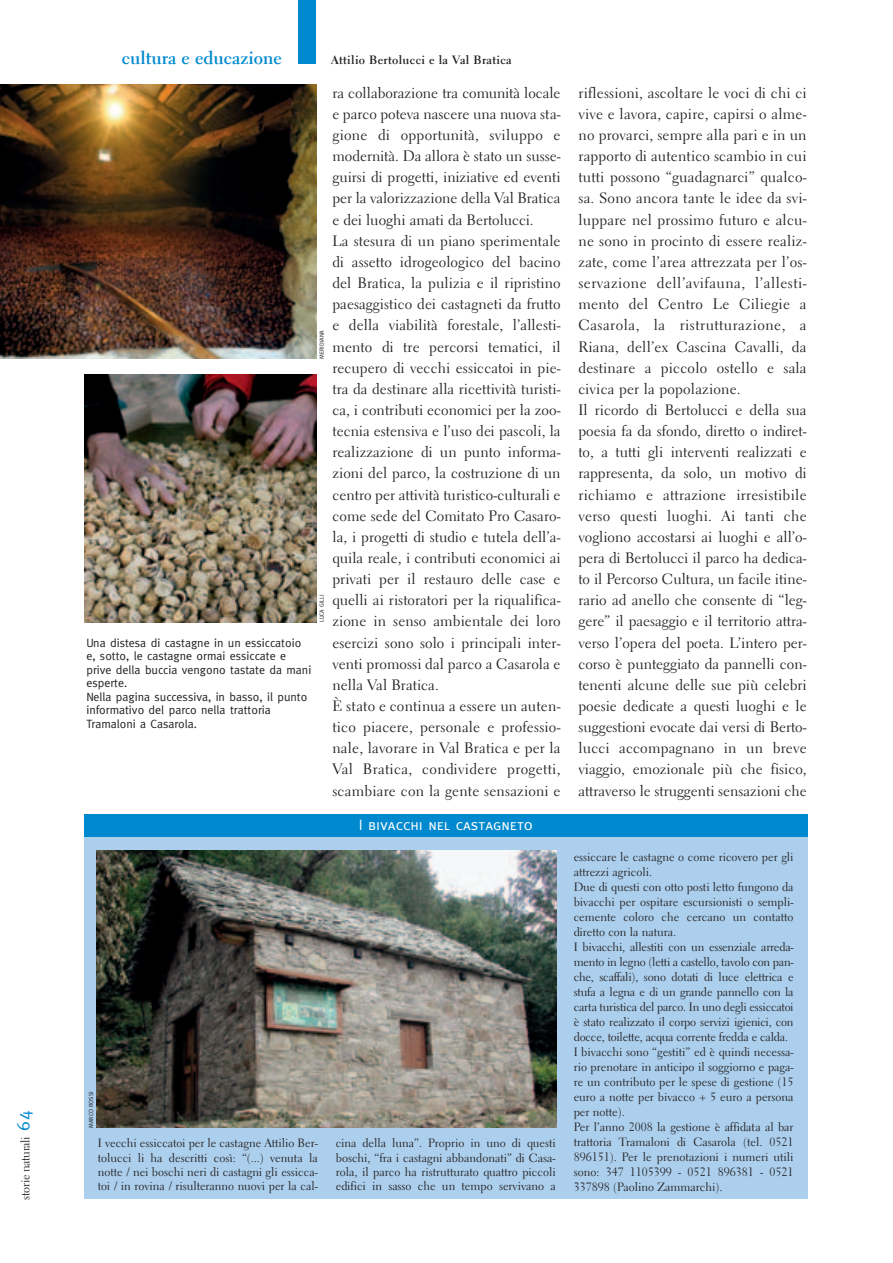
<style>
.page{position:relative;width:893px;height:1263px;background:#fff}
.page>*{position:absolute;margin:0;border:0;box-sizing:border-box;transform-origin:0 0}
.t1{font:700 18px "Electra LH";color:#0089cf}
.t2{font:15px/21.1px "Electra LH";letter-spacing:.005em;color:#231f20}
.t3{font:15px "Meta Caps";color:#fff}
.t4{font:12px/15px "Electra LH";color:#231f20;text-align:justify}
.t5{font:12px/13.5px "Meta";color:#231f20}
.t6{font:700 12px "Electra LH";letter-spacing:.025em;color:#231f20}
.t7{font:12px "Electra LH";letter-spacing:-.025em;color:#231f20}
.t8{font:6px "Meta";color:#231f20}
.s1{font-family:"Meta";font-size:18px;color:#0089cf}
</style>
<div class="page">
<div style="left:298px;top:0;width:17px;height:64px;background:#0089cf"></div>
<div style="left:84px;top:820px;width:724px;height:379px;background:#accfed"></div>
<div style="left:84px;top:815px;width:723px;height:22px;background:#0089cf"></div>
<img style="left:96px;top:851px;width:460px;height:277px">
<img style="left:85px;top:374px;width:231px;height:248px">
<img style="left:0;top:84px;width:316px;height:275px">
<p class="t7" style="left:21px;top:1200px;width:91px;rotate:-90deg">storie naturali <span class="s1">64</span></p>
<p class="t1" style="left:122px;top:50px;width:161px">cultura e educazione</p>
<p class="t6" style="left:331px;top:55px;width:182px">Attilio Bertolucci e la Val Bratica</p>
<p class="t5" style="left:86px;top:637px;width:226px">Una distesa di castagne in un essiccatoio e, sotto, le castagne ormai essiccate e prive della buccia vengono tastate da mani esperte.<br>Nella pagina successiva, in basso, il punto informativo del parco nella trattoria Tramaloni a Casarola.</p>
<p class="t8" style="left:319px;top:359px;width:30px;rotate:-90deg">MERIDIANA</p>
<p class="t8" style="left:319px;top:622px;width:29px;rotate:-90deg">LUCA GILLI</p>
<p class="t2" style="left:332px;top:83px;width:230px">ra collaborazione tra comunità locale e parco poteva nascere una nuova sta&shy;gione di opportunità, sviluppo e modernità. Da allora è stato un susse&shy;guirsi di progetti, iniziative ed eventi per la valorizzazione della Val Bratica e dei luoghi amati da Bertolucci.<br>La stesura di un piano sperimentale di assetto idrogeologico del bacino del Bratica, la pulizia e il ripristino paesaggistico dei castagneti da frutto e della viabilità forestale, l’allesti&shy;mento di tre percorsi tematici, il recupero di vecchi essiccatoi in pie&shy;tra da destinare alla ricettività turisti&shy;ca, i contributi economici per la zoo&shy;tecnia estensiva e l’uso dei pascoli, la realizzazione di un punto informa&shy;zioni del parco, la costruzione di un centro per attività turistico-culturali e come sede del Comitato Pro Casaro&shy;la, i progetti di studio e tutela dell’a&shy;quila reale, i contributi economici ai privati per il restauro delle case e quelli ai ristoratori per la riqualifica&shy;zione in senso ambientale dei loro esercizi sono solo i principali inter&shy;venti promossi dal parco a Casarola e nella Val Bratica.<br>È stato e continua a essere un auten&shy;tico piacere, personale e professio&shy;nale, lavorare in Val Bratica e per la Val Bratica, condividere progetti, scambiare con la gente sensazioni e</p>
<p class="t2" style="left:578px;top:83px;width:230px">riflessioni, ascoltare le voci di chi ci vive e lavora, capire, capirsi o alme&shy;no provarci, sempre alla pari e in un rapporto di autentico scambio in cui tutti possono “guadagnarci” qualco&shy;sa. Sono ancora tante le idee da svi&shy;luppare nel prossimo futuro e alcu&shy;ne sono in procinto di essere realiz&shy;zate, come l’area attrezzata per l’os&shy;servazione dell’avifauna, l’allesti&shy;mento del Centro Le Ciliegie a Casarola, la ristrutturazione, a Riana, dell’ex Cascina Cavalli, da destinare a piccolo ostello e sala civica per la popolazione.<br>Il ricordo di Bertolucci e della sua poesia fa da sfondo, diretto o indiret&shy;to, a tutti gli interventi realizzati e rappresenta, da solo, un motivo di richiamo e attrazione irresistibile verso questi luoghi. Ai tanti che vogliono accostarsi ai luoghi e all’o&shy;pera di Bertolucci il parco ha dedica&shy;to il Percorso Cultura, un facile itine&shy;rario ad anello che consente di “leg&shy;gere” il paesaggio e il territorio attra&shy;verso l’opera del poeta. L’intero per&shy;corso è punteggiato da pannelli con&shy;tenenti alcune delle sue più celebri poesie dedicate a questi luoghi e le suggestioni evocate dai versi di Berto&shy;lucci accompagnano in un breve viaggio, emozionale più che fisico, attraverso le struggenti sensazioni che</p>
<p class="t3" style="left:359px;top:816px;width:176px">I bivacchi nel castagneto</p>
<p class="t8" style="left:89px;top:1128px;width:38px;rotate:-90deg">MARCO ROSSI</p>
<p class="t4" style="left:98px;top:1137px;width:221px;line-height:14.4px">I vecchi essiccatoi per le castagne Attilio Ber&shy;tolucci li ha descritti così: “(...) venuta la notte / nei boschi neri di castagni gli essicca&shy;toi / in rovina / risulteranno nuovi per la cal-</p>
<p class="t4" style="left:336px;top:1137px;width:221px;line-height:14.4px">cina della luna”. Proprio in uno di questi boschi, “fra i castagni abbandonati” di Casa&shy;rola, il parco ha ristrutturato quattro piccoli edifici in sasso che un tempo servivano a</p>
<p class="t4" style="left:573px;top:851px;width:221px;text-align:left">essiccare le castagne o come ricovero per gli attrezzi agricoli.<br>Due di questi con otto posti letto fungono da bivacchi per ospitare escursionisti o sempli&shy;cemente coloro che cercano un contatto diretto con la natura.<br>I bivacchi, allestiti con un essenziale arreda&shy;mento in legno (letti a castello, tavolo con pan&shy;che, scaffali), sono dotati di luce elettrica e stufa a legna e di un grande pannello con la carta turistica del parco. In uno degli essiccatoi è stato realizzato il corpo servizi igienici, con docce, toilette, acqua corrente fredda e calda.<br>I bivacchi sono “gestiti” ed è quindi necessa&shy;rio prenotare in anticipo il soggiorno e paga&shy;re un contributo per le spese di gestione (15 euro a notte per bivacco + 5 euro a persona per notte).<br>Per l’anno 2008 la gestione è affidata al bar trattoria Tramaloni di Casarola (tel. 0521<br>896151). Per le prenotazioni i numeri utili sono: 347 1105399 - 0521 896381 - 0521<br>337898 (Paolino Zammarchi).</p>
</div>
